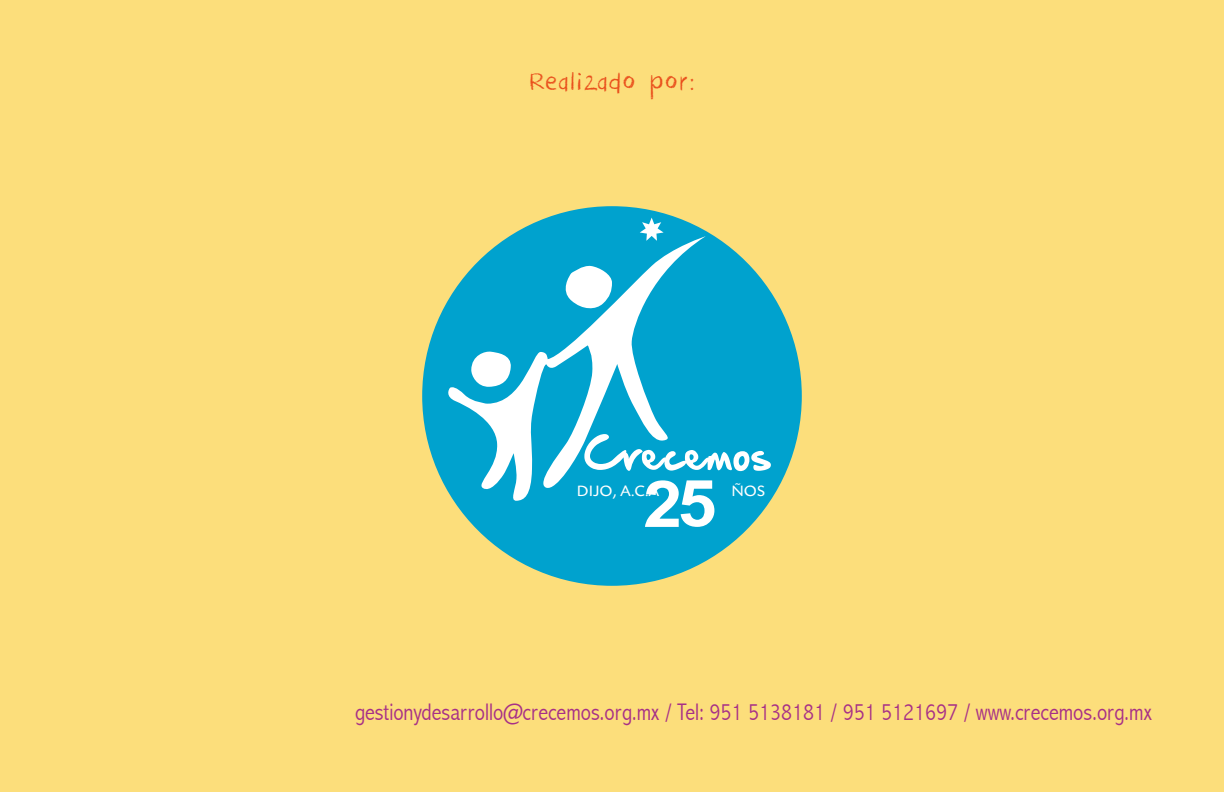
<style>
.page{position:relative;width:1224px;height:792px;background:#fcde7b}
.page>*{position:absolute;margin:0;border:0;box-sizing:border-box;transform-origin:0 0}
.t1{font:28px "DK Crayon Crumble";letter-spacing:.075em;color:#e94e1b}
.t2{font:300 condensed 24px "Abadi";color:#a73087}
.t3{font:15.8px "Today SB Caps";color:#fff;scale:1.08 1}
</style>
<div class="page">
<div style="left:422px;top:206px;width:380px;height:380px;background:#00a2ce;border-radius:50%"></div>
<svg style="left:445px;top:236px;width:261px;height:265px"></svg>
<svg style="left:640px;top:218px;width:24px;height:23px"></svg>
<svg style="left:560px;top:265px;width:52px;height:46px"></svg>
<svg style="left:471px;top:351px;width:41px;height:36px"></svg>
<svg style="left:584px;top:434px;width:187px;height:37px"></svg>
<svg style="left:645px;top:480px;width:69px;height:47px"></svg>
<p class="t1" style="left:529px;top:65px;width:167px">Realizado por:</p>
<p class="t3" style="left:577px;top:482px;width:78px">DIJO, A.C.A</p>
<p class="t3" style="left:731px;top:482px;width:33px">ÑOS</p>
<p class="t2" style="left:355px;top:698px;width:798px">gestionydesarrollo@crecemos.org.mx / Tel: 951 5138181 / 951 5121697 / www.crecemos.org.mx</p>
</div>
